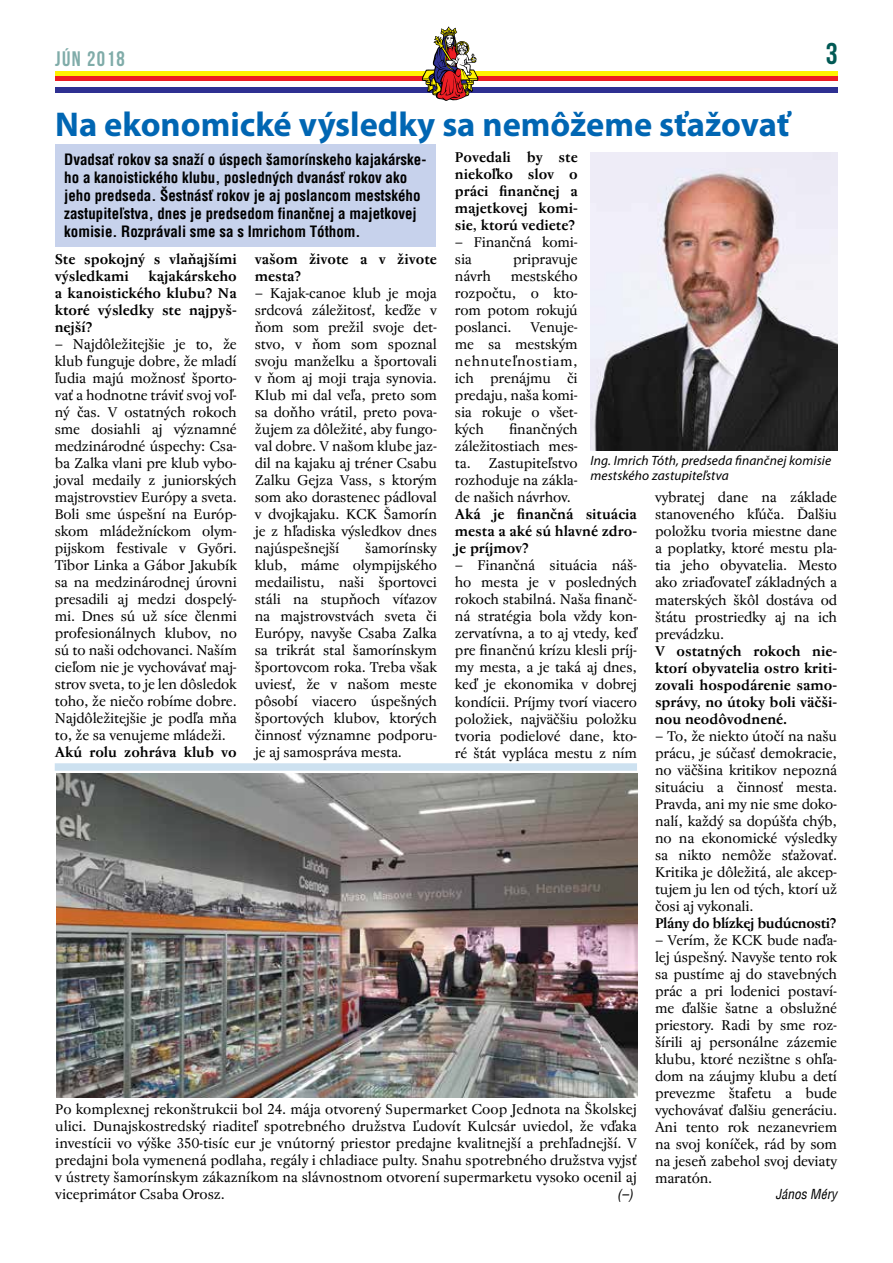
<style>
.page{position:relative;width:893px;height:1263px;background:#fff}
.page>*{position:absolute;margin:0;border:0;box-sizing:border-box;transform-origin:0 0}
.t1{font:700 34.5px "Myriad Pro";color:#0066b3}
.t2{font:30px "Bebas Neue";color:#005954}
.t3{font:21px "Bebas Neue";letter-spacing:.07em;color:#80aca9}
.t4{font:700 15px/18px "Switzerland Condensed";color:#000}
.t5{font:14.25px/17px "Regent Pro";letter-spacing:-.01em;color:#000;text-align:justify}
.t6{font:700 14.25px/17px "Regent Pro";letter-spacing:-.005em;color:#000;text-align:justify}
.t7{font:700 14.25px "Regent Pro";letter-spacing:-.03em;color:#000}
.t8{font:italic 13.5px/15px "Myriad Pro";letter-spacing:.01em;color:#000}
.t9{font:italic 13.5px "Switzerland Condensed";color:#000}
</style>
<div class="page">
<div style="left:55px;top:71px;width:783px;height:6px;background:#fff200"></div>
<div style="left:55px;top:77px;width:783px;height:5px;background:#ed1d24"></div>
<div style="left:55px;top:87px;width:783px;height:6px;background:#2e3092"></div>
<svg style="left:421px;top:27px;width:57px;height:74px"></svg>
<div style="left:55px;top:145px;width:380px;height:102px;background:#c7d2ec"></div>
<img style="left:590px;top:153px;width:247px;height:298px">
<img style="left:56px;top:774px;width:581px;height:323px">
<div style="left:55px;top:763px;width:582px;height:8px;background:#cde1f0"></div>
<h3 class="t3" style="left:55px;top:47px;width:71px">JÚN 2018</h3>
<h2 class="t2" style="left:826px;top:37px;width:13px">3</h2>
<h1 class="t1" style="left:55px;top:102px;width:736px">Na ekonomické výsledky sa nemôžeme sťažovať</h1>
<p class="t4" style="left:64px;top:151px;width:363px">Dvadsať rokov sa snaží o úspech šamorínskeho kajakárske&shy;ho a kanoistického klubu, posledných dvanásť rokov ako jeho predseda. Šestnásť rokov je aj poslancom mestského zastupiteľstva, dnes je predsedom finančnej a majetkovej komisie. Rozprávali sme sa s Imrichom Tóthom.</p>
<p class="t6" style="left:55px;top:250px;width:184px">Ste spokojný s vlaňajšími výsledkami</p>
<p class="t6" style="left:455px;top:149px;width:124px">Povedali by ste niekoľko slov o práci finančnej a majetkovej komi&shy;sie, ktorú vediete?</p>
<p class="t5" style="left:455px;top:234px;width:124px">– Finančná komi&shy;sia</p>
<p class="t6" style="left:255px;top:251px;width:184px">vašom živote a v živote mesta?</p>
<p class="t5" style="left:255px;top:285px;width:184px">– Kajak-canoe klub je moja srdcová záležitosť, keďže v ňom som prežil svoje det&shy;stvo, v ňom som spoznal svoju manželku a športovali v ňom aj moji traja synovia.<br>Klub mi dal veľa, preto som sa doňho vrátil, preto pova&shy;žujem za dôležité, aby fungo&shy;val dobre. V našom klube jaz&shy;dil na kajaku aj tréner Csabu Zalku Gejza Vass, s ktorým som ako dorastenec pádloval v dvojkajaku. KCK Šamorín je z hľadiska výsledkov dnes najúspešnejší</p>
<p class="t5" style="left:513px;top:251px;width:66px">pripravuje</p>
<p class="t6" style="left:55px;top:267px;width:184px;text-indent:94px">kajakárskeho a kanoistického klubu? Na ktoré výsledky ste najpyš&shy;nejší?</p>
<p class="t5" style="left:55px;top:336px;width:184px">– Najdôležitejšie je to, že klub funguje dobre, že mladí ľudia majú možnosť športo&shy;vať a hodnotne tráviť svoj voľ&shy;ný čas. V ostatných rokoch sme dosiahli aj významné medzinárodné úspechy: Csa&shy;ba Zalka vlani pre klub vybo&shy;joval medaily z juniorských majstrovstiev Európy a sveta.<br>Boli sme úspešní na Európ&shy;skom mládežníckom olym&shy;pijskom festivale v Győri.<br>Tibor Linka a Gábor Jakubík sa na medzinárodnej úrovni presadili aj medzi dospelý&shy;mi. Dnes sú už síce členmi profesionálnych klubov, no sú to naši odchovanci. Naším cieľom nie je vychovávať maj&shy;strov sveta, to je len dôsledok toho, že niečo robíme dobre.<br>Najdôležitejšie je podľa mňa to, že sa venujeme mládeži.</p>
<p class="t6" style="left:55px;top:744px;width:184px">Akú rolu zohráva klub vo</p>
<p class="t5" style="left:455px;top:268px;width:38px">návrh</p>
<p class="t5" style="left:455px;top:268px;width:124px;text-indent:56px">mestského rozpočtu, o kto&shy;rom potom rokujú poslanci.</p>
<p class="t5" style="left:455px;top:319px;width:124px;text-indent:76px">Venuje&shy;me sa mestským nehnuteľnostiam, ich prenájmu či predaju, naša komi&shy;sia rokuje o všet&shy;kých</p>
<p class="t5" style="left:455px;top:421px;width:124px;text-indent:54px">finančných záležitostiach mes&shy;ta. Zastupiteľstvo rozhoduje na zákla&shy;de našich návrhov.</p>
<p class="t6" style="left:455px;top:506px;width:184px">Aká je finančná situácia mesta a aké sú hlavné zdro&shy;je príjmov?</p>
<p class="t5" style="left:455px;top:557px;width:184px">– Finančná situácia náš&shy;ho mesta je v posledných rokoch stabilná. Naša finanč&shy;ná stratégia bola vždy kon&shy;zervatívna, a to aj vtedy, keď pre finančnú krízu klesli príj&shy;my mesta, a je taká aj dnes, keď je ekonomika v dobrej kondícii. Príjmy tvorí viacero položiek, najväčšiu položku tvoria podielové dane, kto&shy;ré štát vypláca mestu z ním</p>
<p class="t8" style="left:590px;top:453px;width:242px">Ing. Imrich Tóth, predseda finančnej komisie mestského zastupiteľstva</p>
<p class="t5" style="left:655px;top:489px;width:184px">vybratej dane na základe stanoveného kľúča. Ďalšiu položku tvoria miestne dane a poplatky, ktoré mestu pla&shy;tia jeho obyvatelia. Mesto ako zriaďovateľ základných a materských škôl dostáva od štátu prostriedky aj na ich prevádzku.</p>
<p class="t6" style="left:655px;top:642px;width:184px">V ostatných rokoch nie&shy;ktorí obyvatelia ostro kriti&shy;zovali hospodárenie samo&shy;správy, no útoky boli väčši&shy;nou neodôvodnené.</p>
<p class="t5" style="left:655px;top:727px;width:184px">– To, že niekto útočí na našu prácu, je súčasť demokracie, no väčšina kritikov nepozná situáciu a činnosť mesta.<br>Pravda, ani my nie sme doko&shy;nalí, každý sa dopúšťa chýb, no na ekonomické výsledky sa nikto nemôže sťažovať.<br>Kritika je dôležitá, ale akcep&shy;tujem ju len od tých, ktorí už čosi aj vykonali.</p>
<p class="t7" style="left:655px;top:914px;width:183px">Plány do blízkej budúcnosti?</p>
<p class="t5" style="left:655px;top:932px;width:184px">– Verím, že KCK bude naďa&shy;lej úspešný. Navyše tento rok sa pustíme aj do stavebných prác a pri lodenici postaví&shy;me ďalšie šatne a obslužné priestory. Radi by sme roz&shy;šírili aj personálne zázemie klubu, ktoré nezištne s ohľa&shy;dom na záujmy klubu a detí prevezme štafetu a bude vychovávať ďalšiu generáciu.<br>Ani tento rok nezanevriem na svoj koníček, rád by som na jeseň zabehol svoj deviaty maratón.</p>
<p class="t9" style="left:775px;top:1186px;width:63px">János Méry</p>
<p class="t5" style="left:255px;top:540px;width:184px;text-indent:110px">šamorínsky klub, máme olympijského medailistu, naši športovci stáli na stupňoch víťazov na majstrovstvách sveta či Európy, navyše Csaba Zalka sa trikrát stal šamorínskym športovcom roka. Treba však uviesť, že v našom meste pôsobí viacero úspešných športových klubov, ktorých činnosť významne podporu&shy;je aj samospráva mesta.</p>
<p class="t5" style="left:55px;top:1101px;width:583px">Po komplexnej rekonštrukcii bol 24. mája otvorený Supermarket Coop Jednota na Školskej ulici. Dunajskostredský riaditeľ spotrebného družstva Ľudovít Kulcsár uviedol, že vďaka investícii vo výške 350-tisíc eur je vnútorný priestor predajne kvalitnejší a prehľadnejší. V predajni bola vymenená podlaha, regály i chladiace pulty. Snahu spotrebného družstva vyjsť v ústrety šamorínskym zákazníkom na slávnostnom otvorení supermarketu vysoko ocenil aj viceprimátor Csaba Orosz.</p>
<p class="t9" style="left:617px;top:1186px;width:17px">(–)</p>
</div>
